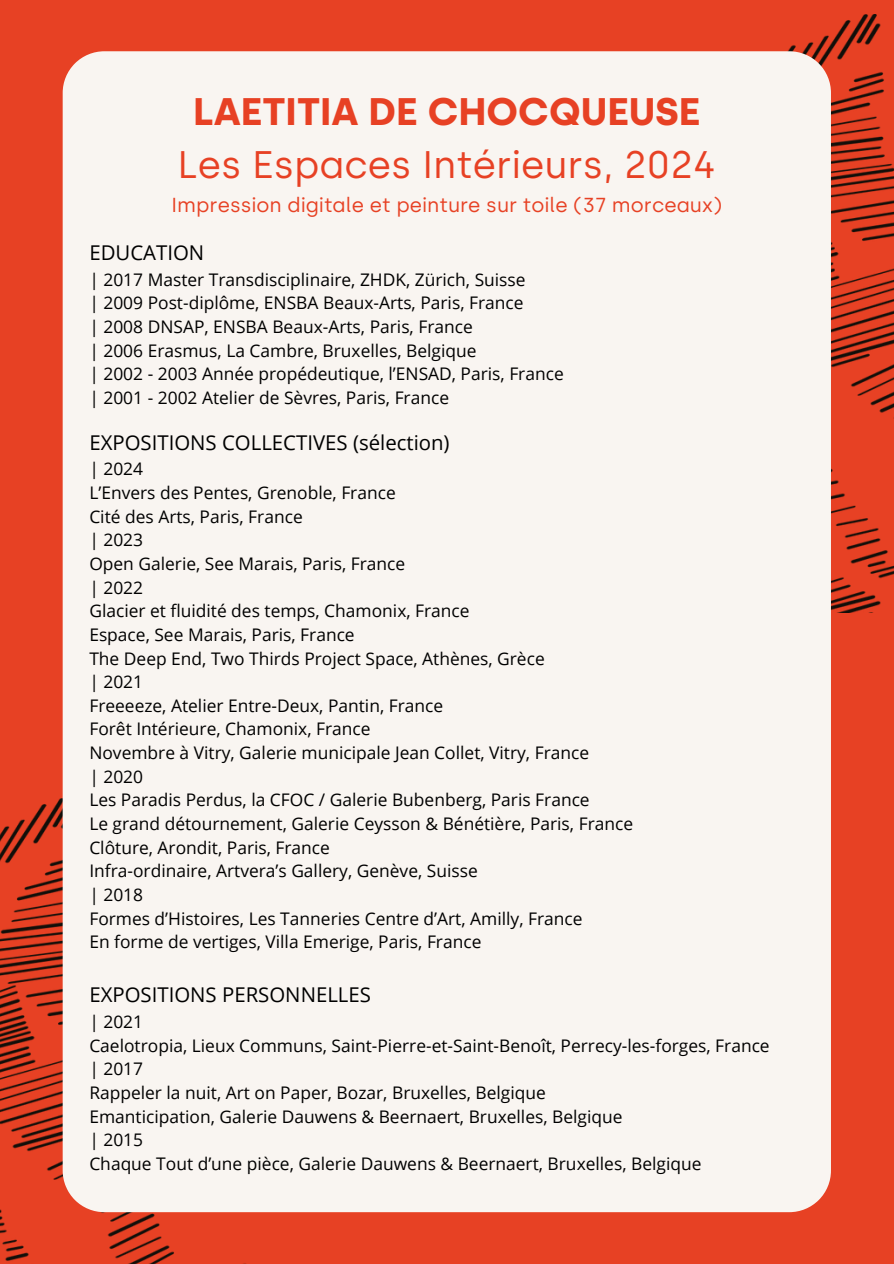
<style>
.page{position:relative;width:894px;height:1264px;background:#fff}
.page>*{position:absolute;margin:0;border:0;box-sizing:border-box;transform-origin:0 0}
.t1{font:38.4px "Silka";color:#e74124}
.t2{font:700 38.4px "Silka";color:#e74124}
.t3{font:20.4px "Open Sans";color:#000}
.t4{font:20.25px "Silka";color:#e74124}
.t5{font:17.4px "Open Sans";color:#000}
</style>
<div class="page">
<div style="left:0;top:0;width:893px;height:1263px;background:#e74124"></div>
<img style="left:788px;top:15px;width:105px;height:597px">
<img style="left:0;top:798px;width:336px;height:465px">
<div style="left:63px;top:51px;width:767px;height:1161px;background:#f9f5f1"></div>
<h1 class="t2" style="left:193px;top:88px;width:509px">LAETITIA DE CHOCQUEUSE</h1>
<h1 class="t1" style="left:177px;top:141px;width:540px">Les Espaces Intérieurs, 2024</h1>
<p class="t4" style="left:171px;top:192px;width:552px">Impression digitale et peinture sur toile (37 morceaux)</p>
<p class="t3" style="left:89px;top:238px;width:116px">EDUCATION</p>
<p class="t5" style="left:89px;top:267px;width:437px">| 2017 Master Transdisciplinaire, ZHDK, Zürich, Suisse</p>
<p class="t5" style="left:89px;top:291px;width:435px">| 2009 Post-diplôme, ENSBA Beaux-Arts, Paris, France</p>
<p class="t5" style="left:89px;top:314px;width:385px">| 2008 DNSAP, ENSBA Beaux-Arts, Paris, France</p>
<p class="t5" style="left:89px;top:338px;width:388px">| 2006 Erasmus, La Cambre, Bruxelles, Belgique</p>
<p class="t5" style="left:89px;top:361px;width:476px">| 2002 - 2003 Année propédeutique, l’ENSAD, Paris, France</p>
<p class="t5" style="left:89px;top:385px;width:361px">| 2001 - 2002 Atelier de Sèvres, Paris, France</p>
<p class="t3" style="left:89px;top:428px;width:361px">EXPOSITIONS COLLECTIVES (sélection)</p>
<p class="t5" style="left:89px;top:457px;width:55px">| 2024</p>
<p class="t5" style="left:89px;top:480px;width:308px">L’Envers des Pentes, Grenoble, France</p>
<p class="t5" style="left:89px;top:504px;width:215px">Cité des Arts, Paris, France</p>
<p class="t5" style="left:89px;top:528px;width:55px">| 2023</p>
<p class="t5" style="left:89px;top:551px;width:317px">Open Galerie, See Marais, Paris, France</p>
<p class="t5" style="left:89px;top:575px;width:55px">| 2022</p>
<p class="t5" style="left:89px;top:598px;width:381px">Glacier et fluidité des temps, Chamonix, France</p>
<p class="t5" style="left:89px;top:622px;width:267px">Espace, See Marais, Paris, France</p>
<p class="t5" style="left:89px;top:646px;width:457px">The Deep End, Two Thirds Project Space, Athènes, Grèce</p>
<p class="t5" style="left:89px;top:669px;width:55px">| 2021</p>
<p class="t5" style="left:89px;top:693px;width:355px">Freeeeze, Atelier Entre-Deux, Pantin, France</p>
<p class="t5" style="left:89px;top:717px;width:283px">Forêt Intérieure, Chamonix, France</p>
<p class="t5" style="left:89px;top:740px;width:501px">Novembre à Vitry, Galerie municipale Jean Collet, Vitry, France</p>
<p class="t5" style="left:89px;top:764px;width:55px">| 2020</p>
<p class="t5" style="left:89px;top:787px;width:501px">Les Paradis Perdus, la CFOC / Galerie Bubenberg, Paris France</p>
<p class="t5" style="left:89px;top:811px;width:545px">Le grand détournement, Galerie Ceysson &amp; Bénétière, Paris, France</p>
<p class="t5" style="left:89px;top:835px;width:242px">Clôture, Arondit, Paris, France</p>
<p class="t5" style="left:89px;top:858px;width:390px">Infra-ordinaire, Artvera’s Gallery, Genève, Suisse</p>
<p class="t5" style="left:89px;top:882px;width:55px">| 2018</p>
<p class="t5" style="left:89px;top:906px;width:494px">Formes d’Histoires, Les Tanneries Centre d’Art, Amilly, France</p>
<p class="t5" style="left:89px;top:929px;width:393px">En forme de vertiges, Villa Emerige, Paris, France</p>
<p class="t3" style="left:89px;top:980px;width:283px">EXPOSITIONS PERSONNELLES</p>
<p class="t5" style="left:89px;top:1009px;width:55px">| 2021</p>
<p class="t5" style="left:89px;top:1033px;width:681px">Caelotropia, Lieux Communs, Saint-Pierre-et-Saint-Benoît, Perrecy-les-forges, France</p>
<p class="t5" style="left:89px;top:1056px;width:55px">| 2017</p>
<p class="t5" style="left:89px;top:1080px;width:458px">Rappeler la nuit, Art on Paper, Bozar, Bruxelles, Belgique</p>
<p class="t5" style="left:89px;top:1104px;width:534px">Emanticipation, Galerie Dauwens &amp; Beernaert, Bruxelles, Belgique</p>
<p class="t5" style="left:89px;top:1127px;width:55px">| 2015</p>
<p class="t5" style="left:89px;top:1151px;width:613px">Chaque Tout d’une pièce, Galerie Dauwens &amp; Beernaert, Bruxelles, Belgique</p>
</div>
